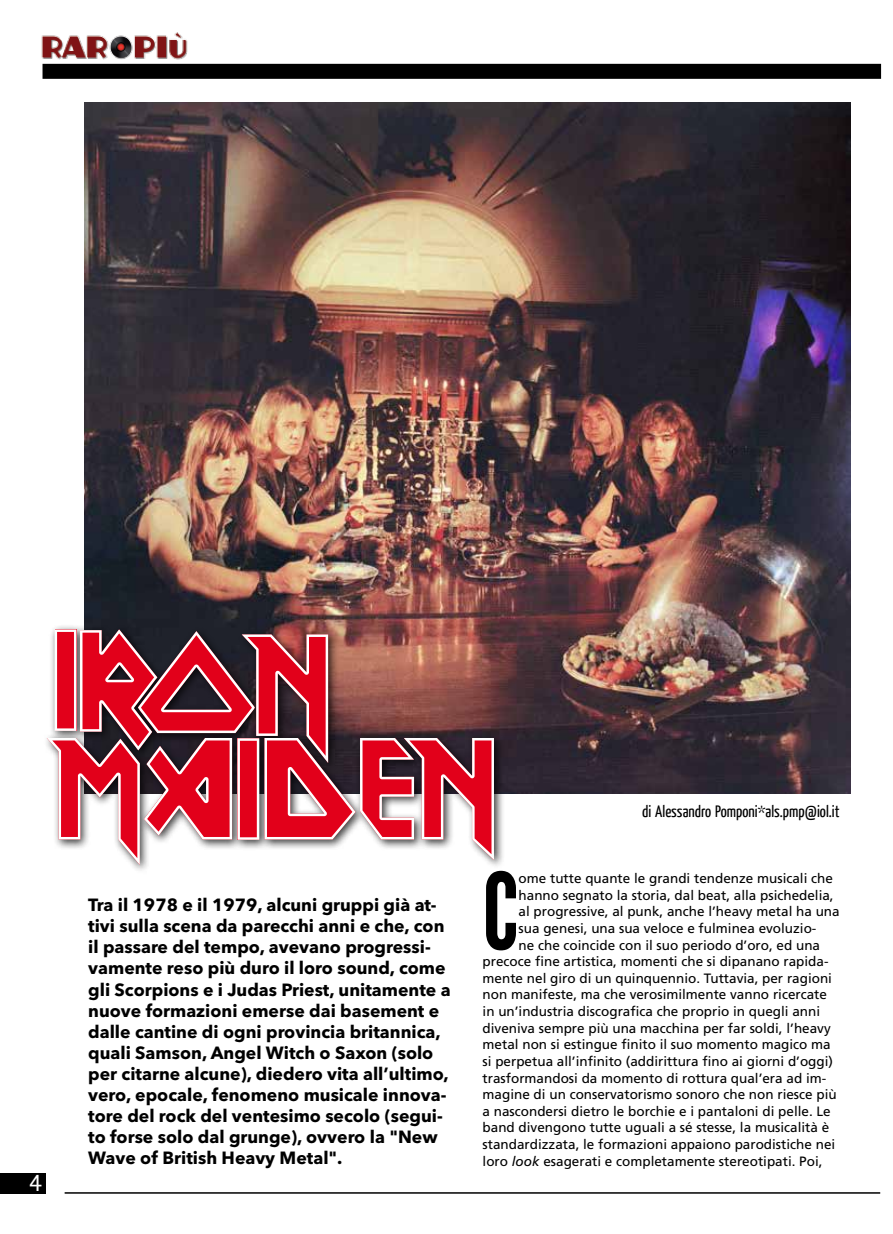
<style>
.page{position:relative;width:893px;height:1234px;background:#fff}
.page>*{position:absolute;margin:0;border:0;box-sizing:border-box;transform-origin:0 0}
.t1{font:105.9px "League Gothic";color:#000}
.t2{font:21px "Monaco";color:#fff}
.t3{font:700 17.55px/21px "Avenir Next LT Pro";color:#000}
.t4{font:16.5px "Yanone Kaffeesatz";color:#000}
.t5{font:13.5px "Frutiger";color:#000}
.s1{font-style:italic}
</style>
<div class="page">
<hr style="left:65px;top:1191px;width:815px;height:2px;background:#000">
<div style="left:0;top:1172px;width:46px;height:21px;background:#000"></div>
<div style="left:43px;top:64px;width:838px;height:15px;background:#000"></div>
<img style="left:41px;top:32px;width:147px;height:28px">
<img style="left:85px;top:102px;width:765px;height:691px">
<div style="left:43px;top:624px;width:462px;height:250px;background:#000;opacity:.75"></div>
<svg style="left:47px;top:629px;width:447px;height:235px"></svg>
<h2 class="t2" style="left:29px;top:1170px;width:14px">4</h2>
<p class="t3" style="left:88px;top:894px;width:364px">Tra il 1978 e il 1979, alcuni gruppi già at&shy;tivi sulla scena da parecchi anni e che, con il passare del tempo, avevano progressi&shy;vamente reso più duro il loro sound, come gli Scorpions e i Judas Priest, unitamente a nuove formazioni emerse dai basement e dalle cantine di ogni provincia britannica, quali Samson, Angel Witch o Saxon (solo per citarne alcune), diedero vita all’ultimo, vero, epocale, fenomeno musicale innova&shy;tore del rock del ventesimo secolo (segui&shy;to forse solo dal grunge), ovvero la "New Wave of British Heavy Metal".</p>
<p class="t4" style="left:642px;top:800px;width:199px">di Alessandro Pomponi*als.pmp@iol.it</p>
<h1 class="t1" style="left:483px;top:848px;width:37px">C</h1>
<p class="t5" style="left:519px;top:870px;width:316px">ome tutte quante le grandi tendenze musicali che</p>
<p class="t5" style="left:519px;top:886px;width:317px">hanno segnato la storia, dal beat, alla psichedelia,</p>
<p class="t5" style="left:519px;top:903px;width:323px">al progressive, al punk, anche l’heavy metal ha una</p>
<p class="t5" style="left:519px;top:920px;width:299px">sua genesi, una sua veloce e fulminea evoluzio-</p>
<p class="t5" style="left:519px;top:936px;width:303px">ne che coincide con il suo periodo d’oro, ed una</p>
<p class="t5" style="left:483px;top:953px;width:347px">precoce fine artistica, momenti che si dipanano rapida-</p>
<p class="t5" style="left:483px;top:969px;width:351px">mente nel giro di un quinquennio. Tuttavia, per ragioni</p>
<p class="t5" style="left:483px;top:986px;width:346px">non manifeste, ma che verosimilmente vanno ricercate</p>
<p class="t5" style="left:483px;top:1003px;width:339px">in un’industria discografica che proprio in quegli anni</p>
<p class="t5" style="left:483px;top:1019px;width:350px">diveniva sempre più una macchina per far soldi, l’heavy</p>
<p class="t5" style="left:483px;top:1036px;width:350px">metal non si estingue finito il suo momento magico ma</p>
<p class="t5" style="left:483px;top:1052px;width:352px">si perpetua all’infinito (addirittura fino ai giorni d’oggi)</p>
<p class="t5" style="left:483px;top:1069px;width:345px">trasformandosi da momento di rottura qual’era ad im-</p>
<p class="t5" style="left:483px;top:1086px;width:356px">magine di un conservatorismo sonoro che non riesce più</p>
<p class="t5" style="left:483px;top:1102px;width:350px">a nascondersi dietro le borchie e i pantaloni di pelle. Le</p>
<p class="t5" style="left:483px;top:1119px;width:348px">band divengono tutte uguali a sé stesse, la musicalità è</p>
<p class="t5" style="left:483px;top:1135px;width:354px">standardizzata, le formazioni appaiono parodistiche nei</p>
<p class="t5" style="left:483px;top:1152px;width:341px">loro <span class="s1">look</span> esagerati e completamente stereotipati. Poi,</p>
</div>
